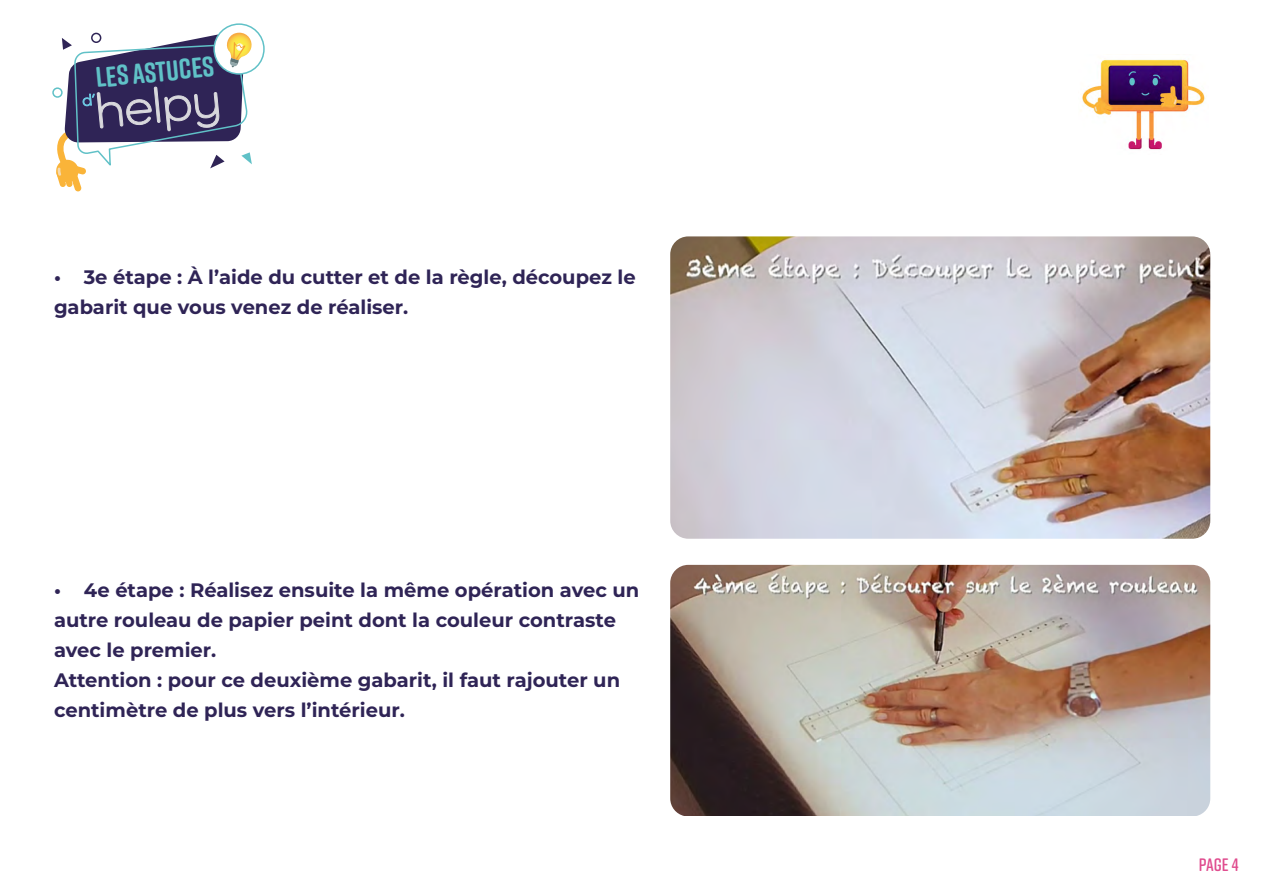
<style>
.page{position:relative;width:1263px;height:893px;background:#fff}
.page>*{position:absolute;margin:0;border:0;box-sizing:border-box;transform-origin:0 0}
.t1{font:49.8px "Como";color:#d8d8dc}
.t2{font:700 28.35px "Rift Soft";color:#60c1c7}
.t3{font:700 19.5px/30px "Montserrat";color:#2f2456}
.t4{font:600 18px "Rift Soft";color:#e04d8f}
</style>
<div class="page">
<svg style="left:214px;top:24px;width:50px;height:50px"></svg>
<div style="left:213px;top:23px;width:52px;height:52px;border:1px solid #60c1c7;border-radius:50%"></div>
<div style="left:219px;top:29px;width:40px;height:40px;background:#fff;border-radius:50%"></div>
<div style="left:52px;top:87px;width:11px;height:11px;border:1px solid #60c1c7;border-radius:50%"></div>
<img style="left:1082px;top:59px;width:124px;height:91px">
<img style="left:670px;top:236px;width:540px;height:303px">
<img style="left:670px;top:565px;width:540px;height:251px">
<svg style="left:54px;top:31px;width:199px;height:161px"></svg>
<h2 class="t2" style="left:94px;top:58px;width:120px;rotate:-6deg">les ASTUCES</h2>
<h1 class="t1" style="left:92px;top:82px;width:127px;rotate:-6deg">helpy</h1>
<p class="t3" style="left:54px;top:261px;width:583px">• 3e étape : À l’aide du cutter et de la règle, découpez le gabarit que vous venez de réaliser.</p>
<p class="t3" style="left:54px;top:574px;width:587px">• 4e étape : Réalisez ensuite la même opération avec un autre rouleau de papier peint dont la couleur contraste avec le premier.<br>Attention : pour ce deuxième gabarit, il faut rajouter un centimètre de plus vers l’intérieur.</p>
<p class="t4" style="left:1199px;top:852px;width:41px">Page 4</p>
</div>
